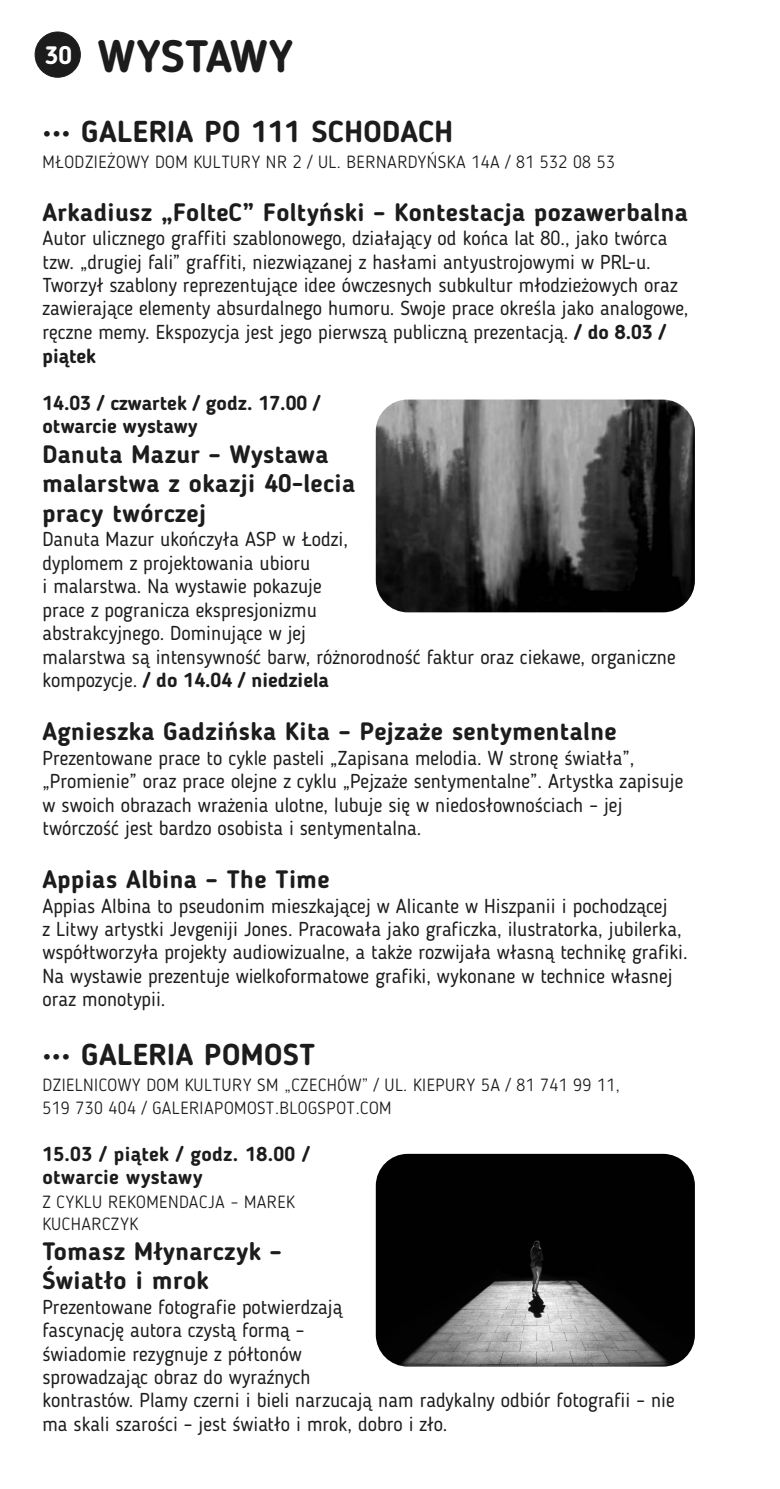
<style>
.page{position:relative;width:780px;height:1489px;background:#fff}
.page>*{position:absolute;margin:0;border:0;box-sizing:border-box;transform-origin:0 0}
.t1{font:700 45px "Blogger Sans";letter-spacing:.005em;color:#1c1c1c}
.t2{font:700 30px "Blogger Sans";letter-spacing:.015em;color:#1c1c1c}
.t3{font:700 25px/29.5px "Blogger Sans";letter-spacing:.015em;color:#1c1c1c}
.t4{font:20px/23.5px "Blogger Sans";color:#1c1c1c}
.t5{font:700 20px/23.5px "Blogger Sans";letter-spacing:.015em;color:#1c1c1c}
.t6{font:300 17.5px/22.5px "Blogger Sans";letter-spacing:.03em;color:#1c1c1c}
.s1{font-weight:700}
</style>
<div class="page">
<div style="left:35px;top:32px;width:46px;height:45px;background:#1c1c1c;border:1px solid #1c1c1c;border-radius:50%"></div>
<img style="left:376px;top:399px;width:318px;height:213px;border-radius:32px">
<img style="left:376px;top:1153px;width:318px;height:213px;border-radius:32px">
<h1 class="t1" style="left:45px;top:38px;width:250px"><sup>30</sup> WYSTAWY</h1>
<h2 class="t2" style="left:43px;top:119px;width:412px">••• GALERIA PO 111 SCHODACH</h2>
<p class="t6" style="left:43px;top:152px;width:573px">MŁODZIEŻOWY DOM KULTURY NR 2 / UL. BERNARDYŃSKA 14A / 81 532 08 53</p>
<p class="t3" style="left:42px;top:199px;width:646px">Arkadiusz „FolteC” Foltyński – Kontestacja pozawerbalna</p>
<p class="t4" style="left:42px;top:228px;width:647px">Autor ulicznego graffiti szablonowego, działający od końca lat 80., jako twórca tzw. „drugiej fali” graffiti, niezwiązanej z hasłami antyustrojowymi w PRL-u.<br>Tworzył szablony reprezentujące idee ówczesnych subkultur młodzieżowych oraz zawierające elementy absurdalnego humoru. Swoje prace określa jako analogowe, ręczne memy. Ekspozycja jest jego pierwszą publiczną prezentacją. <span class="s1">/ do 8.03 / piątek</span></p>
<p class="t5" style="left:42px;top:393px;width:279px">14.03 / czwartek / godz. 17.00 / otwarcie wystawy</p>
<p class="t3" style="left:42px;top:441px;width:314px">Danuta Mazur – Wystawa malarstwa z okazji 40-lecia pracy twórczej</p>
<p class="t4" style="left:42px;top:529px;width:634px">Danuta Mazur ukończyła ASP w Łodzi,<br>dyplomem z projektowania ubioru<br>i malarstwa. Na wystawie pokazuje<br>prace z pogranicza ekspresjonizmu<br>abstrakcyjnego. Dominujące w jej<br>malarstwa są intensywność barw, różnorodność faktur oraz ciekawe, organiczne kompozycje. <span class="s1">/ do 14.04 / niedziela</span></p>
<p class="t3" style="left:42px;top:718px;width:575px">Agnieszka Gadzińska Kita – Pejzaże sentymentalne</p>
<p class="t4" style="left:42px;top:747px;width:642px">Prezentowane prace to cykle pasteli „Zapisana melodia. W stronę światła”, „Promienie” oraz prace olejne z cyklu „Pejzaże sentymentalne”. Artystka zapisuje w swoich obrazach wrażenia ulotne, lubuje się w niedosłownościach – jej twórczość jest bardzo osobista i sentymentalna.</p>
<p class="t3" style="left:42px;top:866px;width:288px">Appias Albina – The Time</p>
<p class="t4" style="left:42px;top:895px;width:647px">Appias Albina to pseudonim mieszkającej w Alicante w Hiszpanii i pochodzącej<br>z Litwy artystki Jevgeniji Jones. Pracowała jako graficzka, ilustratorka, jubilerka, współtworzyła projekty audiowizualne, a także rozwijała własną technikę grafiki.<br>Na wystawie prezentuje wielkoformatowe grafiki, wykonane w technice własnej oraz monotypii.</p>
<h2 class="t2" style="left:42px;top:1042px;width:274px">••• GALERIA POMOST</h2>
<p class="t6" style="left:42px;top:1075px;width:578px">DZIELNICOWY DOM KULTURY SM „CZECHÓW” / UL. KIEPURY 5A / 81 741 99 11,<br>519 730 404 / GALERIAPOMOST.BLOGSPOT.COM</p>
<p class="t5" style="left:42px;top:1143px;width:269px">15.03 / piątek / godz. 18.00 / otwarcie wystawy</p>
<p class="t6" style="left:42px;top:1191px;width:254px">Z CYKLU REKOMENDACJA – MAREK<br>KUCHARCZYK</p>
<p class="t3" style="left:42px;top:1238px;width:241px">Tomasz Młynarczyk –<br>Światło i mrok</p>
<p class="t4" style="left:42px;top:1296px;width:634px">Prezentowane fotografie potwierdzają<br>fascynację autora czystą formą –<br>świadomie rezygnuje z półtonów<br>sprowadzając obraz do wyraźnych<br>kontrastów. Plamy czerni i bieli narzucają nam radykalny odbiór fotografii – nie ma skali szarości – jest światło i mrok, dobro i zło.</p>
</div>
